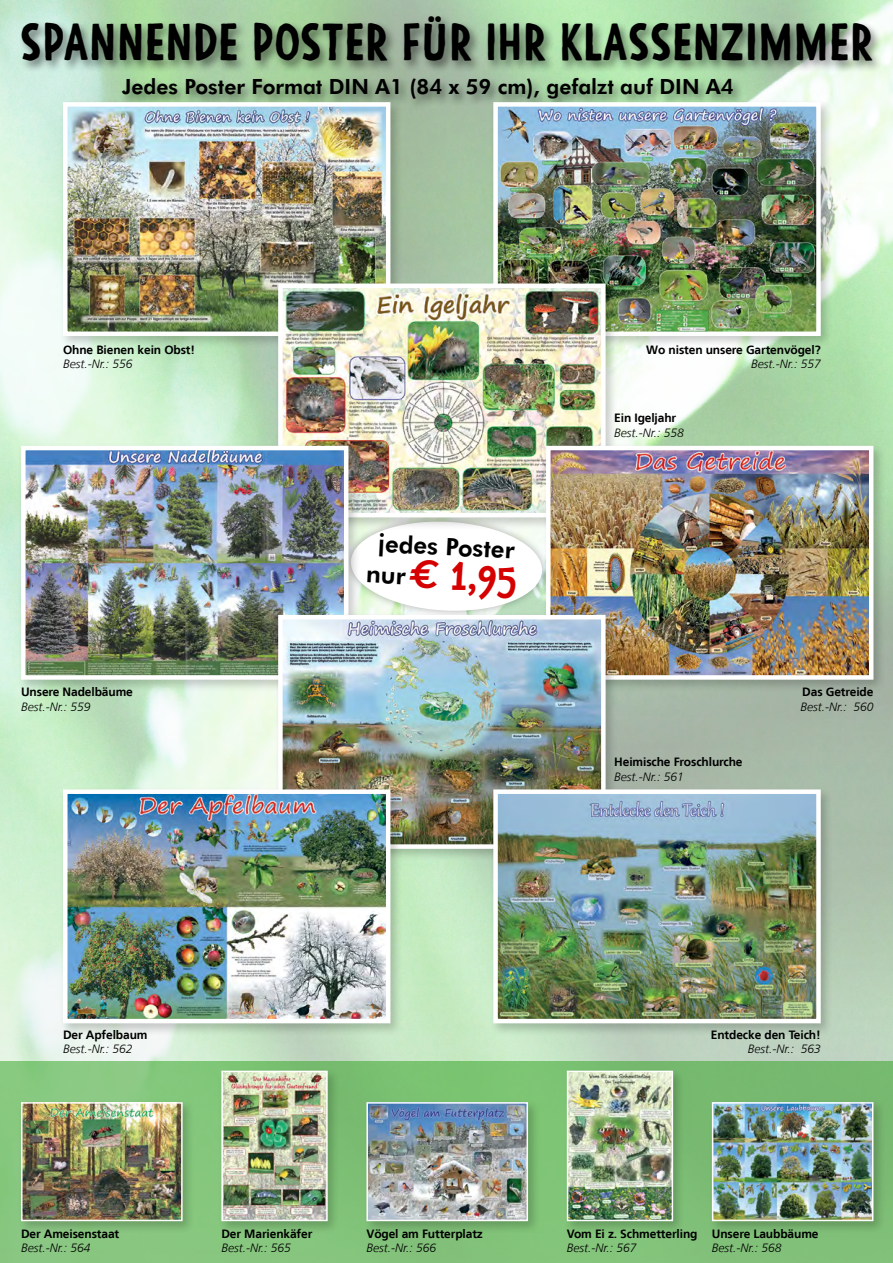
<style>
.page{position:relative;width:893px;height:1263px;background:#fff}
.page>*{position:absolute;margin:0;border:0;box-sizing:border-box;transform-origin:0 0}
.t1{font:700 49.5px "Argone";color:#000}
.t2{font:500 40.5px "Chaloops";color:#d50000}
.t3{font:800 24px "Futura BT";color:#000}
.t4{font:800 21px "Futura BT";color:#000}
.t5{font:700 12px/14.4px "Frutiger LT";letter-spacing:-.01em;color:#000}
.t6{font:italic 300 12px/14.4px "Frutiger LT";color:#000}
.s1{font-weight:300;font-style:italic}
.s2{font-weight:700;font-style:normal}
</style>
<div class="page">
<div style="left:0;top:1061px;width:893px;height:202px;background:#81c479"></div>
<div style="left:18px;top:14px;width:865px;height:60px;background:#000;opacity:.5"></div>
<div style="left:119px;top:75px;width:625px;height:37px;background:#000;opacity:.5"></div>
<div style="left:59px;top:98px;width:344px;height:250px;background:#000;opacity:.2"></div>
<img style="left:68px;top:107px;width:317px;height:224px">
<div style="left:63px;top:102px;width:327px;height:234px;border:4px solid #fff"></div>
<div style="left:490px;top:98px;width:344px;height:250px;background:#000;opacity:.2"></div>
<img style="left:498px;top:107px;width:318px;height:224px">
<div style="left:493px;top:102px;width:328px;height:234px;border:4px solid #fff"></div>
<div style="left:363px;top:1098px;width:178px;height:136px;background:#000;opacity:.2"></div>
<img style="left:369px;top:1105px;width:156px;height:113px">
<div style="left:366px;top:1102px;width:162px;height:119px;border:2px solid #fff"></div>
<div style="left:17px;top:1098px;width:178px;height:136px;background:#000;opacity:.2"></div>
<img style="left:24px;top:1105px;width:156px;height:113px">
<div style="left:21px;top:1102px;width:162px;height:119px;border:2px solid #fff"></div>
<div style="left:274px;top:280px;width:344px;height:250px;background:#000;opacity:.2"></div>
<img style="left:283px;top:288px;width:318px;height:224px">
<div style="left:278px;top:283px;width:328px;height:234px;border:4px solid #fff"></div>
<div style="left:542px;top:442px;width:344px;height:250px;background:#000;opacity:.2"></div>
<img style="left:551px;top:451px;width:317px;height:224px">
<div style="left:546px;top:446px;width:327px;height:234px;border:4px solid #fff"></div>
<div style="left:17px;top:442px;width:344px;height:250px;background:#000;opacity:.2"></div>
<img style="left:26px;top:451px;width:317px;height:224px">
<div style="left:21px;top:446px;width:327px;height:234px;border:4px solid #fff"></div>
<div style="left:274px;top:611px;width:344px;height:250px;background:#000;opacity:.2"></div>
<img style="left:283px;top:620px;width:318px;height:224px">
<div style="left:278px;top:615px;width:328px;height:234px;border:4px solid #fff"></div>
<div style="left:59px;top:786px;width:344px;height:250px;background:#000;opacity:.2"></div>
<img style="left:68px;top:794px;width:317px;height:224px">
<div style="left:63px;top:789px;width:327px;height:234px;border:4px solid #fff"></div>
<div style="left:490px;top:786px;width:344px;height:250px;background:#000;opacity:.2"></div>
<img style="left:498px;top:794px;width:318px;height:224px">
<div style="left:493px;top:789px;width:328px;height:234px;border:4px solid #fff"></div>
<div style="left:563px;top:1067px;width:123px;height:167px;background:#000;opacity:.2"></div>
<img style="left:570px;top:1074px;width:100px;height:144px">
<div style="left:567px;top:1071px;width:106px;height:150px;border:2px solid #fff"></div>
<div style="left:218px;top:1067px;width:122px;height:167px;background:#000;opacity:.2"></div>
<img style="left:224px;top:1074px;width:101px;height:144px">
<div style="left:221px;top:1071px;width:107px;height:150px;border:2px solid #fff"></div>
<div style="left:708px;top:1098px;width:178px;height:136px;background:#000;opacity:.2"></div>
<img style="left:715px;top:1105px;width:155px;height:113px">
<div style="left:712px;top:1102px;width:161px;height:119px;border:2px solid #fff"></div>
<svg style="left:350px;top:519px;width:193px;height:94px"></svg>
<p class="t1" style="left:20px;top:13px;width:855px">SPANNENDE POSTER FÜR IHR KLASSENZIMMER</p>
<p class="t4" style="left:122px;top:74px;width:613px">Jedes Poster Format DIN A1 (84 x 59 cm), gefalzt auf DIN A4</p>
<p class="t5" style="left:63px;top:342px;width:134px">Ohne Bienen kein Obst!<br><span class="s1">Best.-Nr.: 556</span></p>
<p class="t5" style="left:646px;top:342px;width:176px;text-align:right">Wo nisten unsere Gartenvögel?<br><span class="s1">Best.-Nr.: 557</span></p>
<p class="t3" style="left:379px;top:528px;width:138px;rotate:3deg">jedes Poster</p>
<p class="t2" style="left:412px;top:540px;width:109px;rotate:3deg">€ 1,95</p>
<p class="t6" style="left:614px;top:411px;width:71px"><span class="s2">Ein Igeljahr<br></span>Best.-Nr.: 558</p>
<p class="t5" style="left:21px;top:685px;width:113px">Unsere Nadelbäume<br><span class="s1">Best.-Nr.: 559</span></p>
<p class="t5" style="left:802px;top:685px;width:73px">Das Getreide</p>
<p class="t6" style="left:800px;top:699px;width:74px">Best.-Nr.: 560</p>
<p class="t5" style="left:614px;top:755px;width:130px">Heimische Froschlurche</p>
<p class="t6" style="left:614px;top:770px;width:71px">Best.-Nr.: 561</p>
<p class="t6" style="left:63px;top:1027px;width:86px"><span class="s2">Der Apfelbaum<br></span>Best.-Nr.: 562</p>
<p class="t5" style="left:711px;top:1027px;width:111px;text-align:right">Entdecke den Teich!<br><span class="s1">Best.-Nr.: 563</span></p>
<p class="t5" style="left:21px;top:1227px;width:100px">Der Ameisenstaat<br><span class="s1">Best.-Nr.: 564</span></p>
<p class="t5" style="left:221px;top:1227px;width:93px">Der Marienkäfer<br><span class="s1">Best.-Nr.: 565</span></p>
<p class="t5" style="left:366px;top:1227px;width:118px">Vögel am Futterplatz<br><span class="s1">Best.-Nr.: 566</span></p>
<p class="t5" style="left:567px;top:1227px;width:132px">Vom Ei z. Schmetterling<br><span class="s1">Best.-Nr.: 567</span></p>
<p class="t5" style="left:712px;top:1227px;width:108px">Unsere Laubbäume<br><span class="s1">Best.-Nr.: 568</span></p>
</div>
